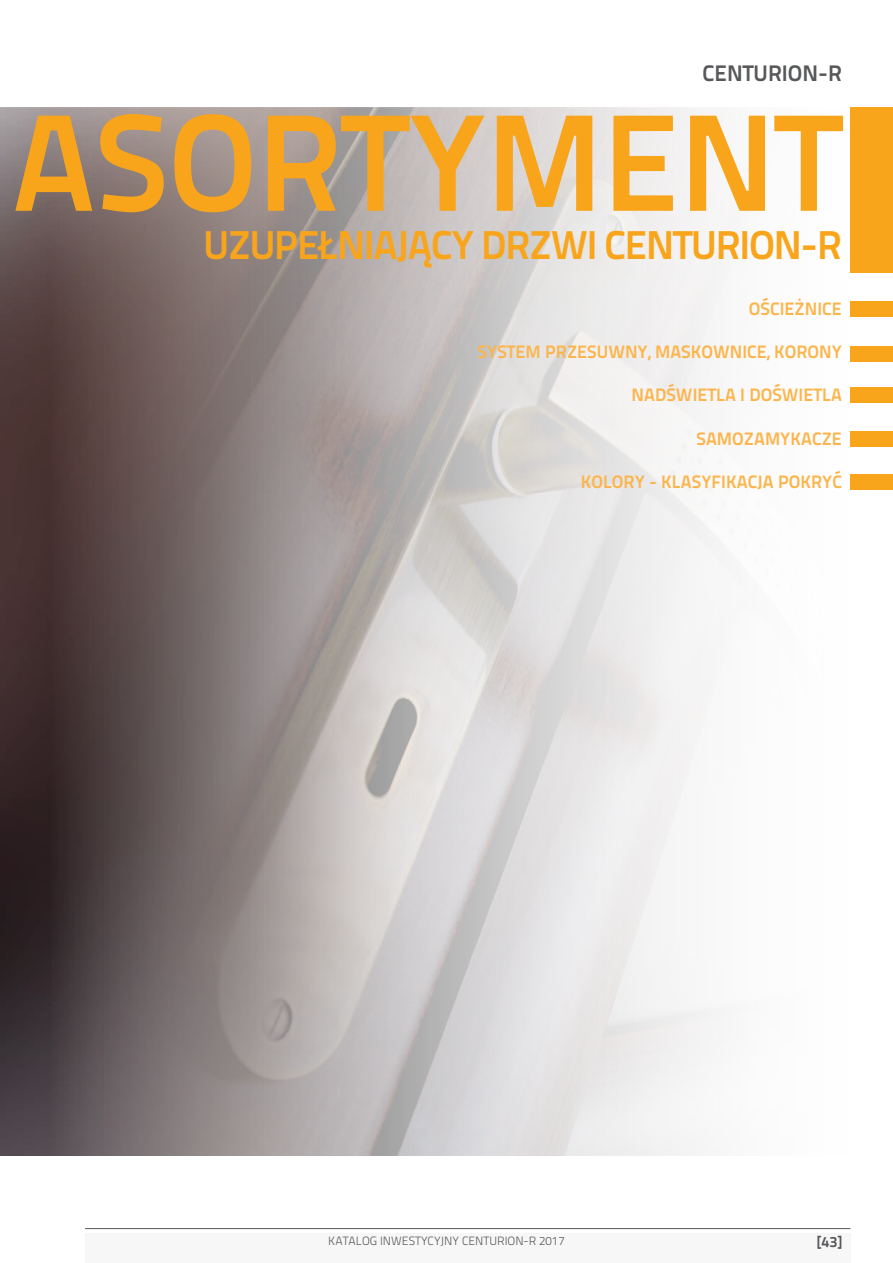
<style>
.page{position:relative;width:893px;height:1263px;background:#fff}
.page>*{position:absolute;margin:0;border:0;box-sizing:border-box;transform-origin:0 0}
.t1{font:700 137.4px "Titillium Text 22 L";color:#f9a51b}
.t2{font:700 40.2px "Titillium Text 22 L";letter-spacing:-.03em;color:#f9a51b}
.t3{font:700 22.5px "Titillium Text 22 L";color:#57585a}
.t4{font:700 18px "Titillium Text 22 L";color:#fcb54c}
.t5{font:700 15px "Titillium Text 22 L";color:#57585a}
.t6{font:300 12px "Titillium Text 22 L";color:#57585a}
</style>
<div class="page">
<div style="left:85px;top:1233px;width:765px;height:30px;background:#f7f7f8"></div>
<hr style="left:85px;top:1228px;width:765px;height:1px;background:#57585a">
<img style="left:0;top:108px;width:893px;height:1047px">
<div style="left:850px;top:108px;width:43px;height:165px;background:#f9a51b"></div>
<div style="left:850px;top:301px;width:43px;height:16px;background:#f9a51b"></div>
<div style="left:850px;top:346px;width:43px;height:15px;background:#f9a51b"></div>
<div style="left:850px;top:388px;width:43px;height:15px;background:#f9a51b"></div>
<div style="left:850px;top:431px;width:43px;height:15px;background:#f9a51b"></div>
<div style="left:850px;top:474px;width:43px;height:15px;background:#f9a51b"></div>
<p class="t3" style="left:702px;top:55px;width:141px">CENTURION-R</p>
<h1 class="t1" style="left:12px;top:57px;width:831px">ASORTYMENT</h1>
<h2 class="t2" style="left:204px;top:214px;width:640px">UZUPEŁNIAJĄCY DRZWI CENTURION-R</h2>
<p class="t4" style="left:749px;top:295px;width:94px">OŚCIEŻNICE</p>
<p class="t4" style="left:478px;top:338px;width:366px">SYSTEM PRZESUWNY, MASKOWNICE, KORONY</p>
<p class="t4" style="left:632px;top:381px;width:212px">NADŚWIETLA I DOŚWIETLA</p>
<p class="t4" style="left:696px;top:424px;width:147px">SAMOZAMYKACZE</p>
<p class="t4" style="left:581px;top:468px;width:263px">KOLORY - KLASYFIKACJA POKRYĆ</p>
<p class="t6" style="left:328px;top:1232px;width:238px">KATALOG INWESTYCYJNY CENTURION-R 2017</p>
<p class="t5" style="left:817px;top:1230px;width:26px">[43]</p>
</div>
